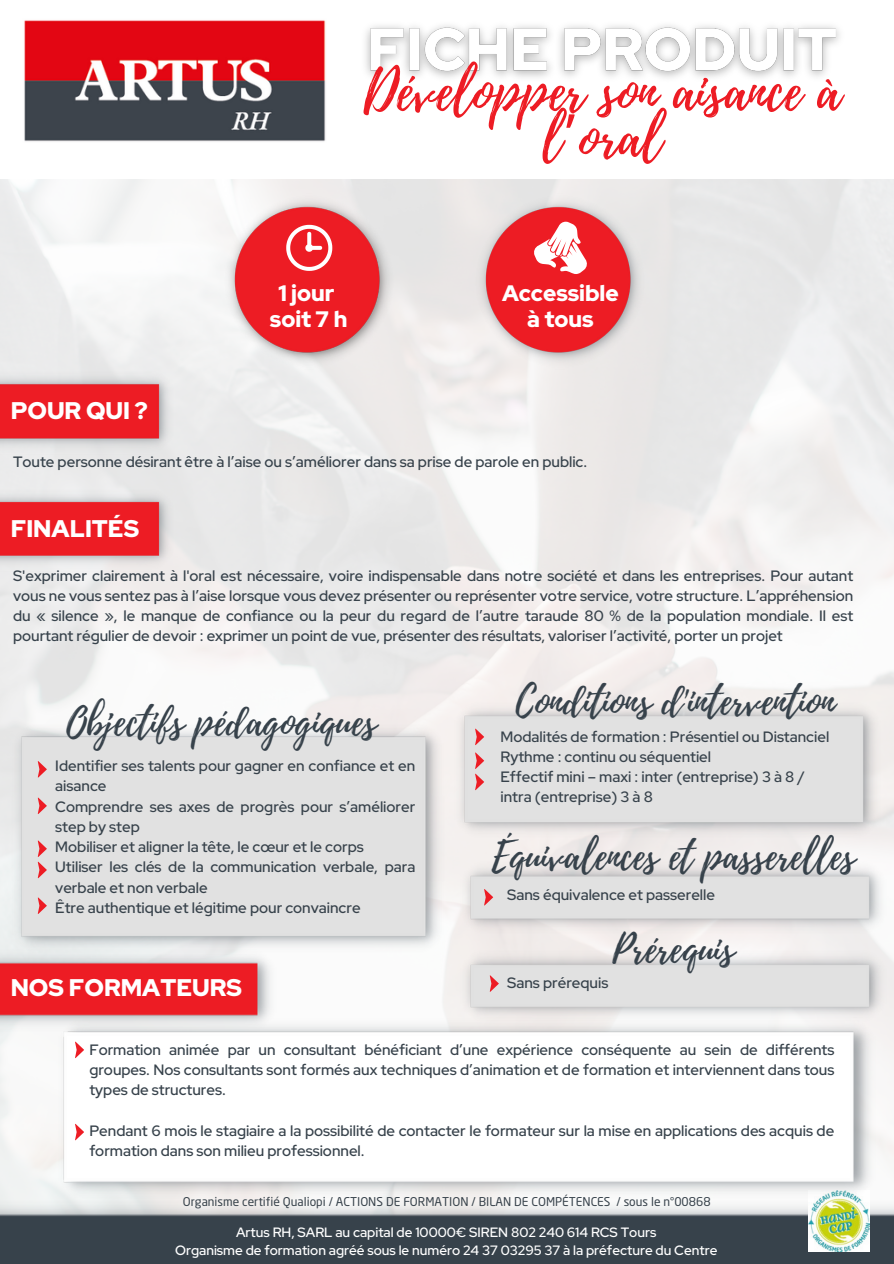
<style>
.page{position:relative;width:894px;height:1264px;background:#fff}
.page>*{position:absolute;margin:0;border:0;box-sizing:border-box;transform-origin:0 0}
.t1{font:54.6px/46.2px "Playlist Script";color:#ed1c24;text-align:center}
.t2{font:38.85px "Playlist Script";color:#37424b}
.t3{font:900 24px "Red Hat Display";color:#fff}
.t4{font:900 22.35px/25.3px "Red Hat Display";color:#fff;text-align:center}
.t5{font:500 15px/20.2px "Red Hat Display";color:#37424b}
.t6{font:500 13.5px/18px "Red Hat Display";color:#fff;text-align:center}
.t7{font:12px "Neo Sans Pro";color:#37424b}
.s1{font-family:"Noto Sans Gurmukhi"}
</style>
<div class="page">
<img style="left:24px;top:20px;width:302px;height:122px">
<img style="left:223px;top:193px;width:171px;height:176px">
<img style="left:474px;top:193px;width:171px;height:176px">
<svg style="left:286px;top:225px;width:46px;height:46px"></svg>
<svg style="left:533px;top:222px;width:54px;height:52px"></svg>
<img style="left:0;top:369px;width:175px;height:85px">
<img style="left:0;top:486px;width:175px;height:85px">
<img style="left:9px;top:721px;width:438px;height:233px">
<svg style="left:38px;top:761px;width:9px;height:16px"></svg>
<img style="left:453px;top:699px;width:427px;height:140px">
<svg style="left:475px;top:728px;width:9px;height:17px"></svg>
<svg style="left:475px;top:752px;width:9px;height:38px"></svg>
<img style="left:459px;top:947px;width:426px;height:76px">
<svg style="left:489px;top:975px;width:9px;height:16px"></svg>
<svg style="left:484px;top:889px;width:9px;height:16px"></svg>
<img style="left:0;top:1198px;width:893px;height:65px">
<img style="left:808px;top:1198px;width:61px;height:53px">
<img style="left:56px;top:1016px;width:819px;height:182px">
<svg style="left:75px;top:1041px;width:9px;height:17px"></svg>
<svg style="left:75px;top:1123px;width:9px;height:17px"></svg>
<img style="left:0;top:946px;width:276px;height:86px">
<svg style="left:38px;top:897px;width:9px;height:17px"></svg>
<svg style="left:38px;top:797px;width:9px;height:17px"></svg>
<img style="left:365px;top:25px;width:475px;height:53px">
<svg style="left:38px;top:840px;width:9px;height:38px"></svg>
<p class="t1" style="left:363px;top:70px;width:478px">Développer son aisance à l<span class="s1">’</span>oral</p>
<h5 class="t4" style="left:270px;top:281px;width:79px">1 jour soit 7 h</h5>
<p class="t4" style="left:502px;top:281px;width:118px">Accessible à tous</p>
<p class="t3" style="left:11px;top:395px;width:138px">POUR QUI ?</p>
<h5 class="t5" style="left:13px;top:452px;width:575px">Toute personne désirant être à l’aise ou s’améliorer dans sa prise de parole en public.</h5>
<p class="t3" style="left:11px;top:512px;width:130px">FINALITÉS</p>
<h4 class="t5" style="left:13px;top:565px;width:841px;text-align:justify">S'exprimer clairement à l'oral est nécessaire, voire indispensable dans notre société et dans les entreprises. Pour autant vous ne vous sentez pas à l’aise lorsque vous devez présenter ou représenter votre service, votre structure. L’appréhension du « silence », le manque de confiance ou la peur du regard de l’autre taraude 80 % de la population mondiale. Il est pourtant régulier de devoir : exprimer un point de vue, présenter des résultats, valoriser l’activité, porter un projet</h4>
<p class="t2" style="left:66px;top:694px;width:311px">Objectifs pédagogiques</p>
<p class="t5" style="left:55px;top:755px;width:361px">Identifier ses talents pour gagner en confiance et en aisance<br>Comprendre ses axes de progrès pour s’améliorer step by step<br>Mobiliser et aligner la tête, le cœur et le corps<br>Utiliser les clés de la communication verbale, para verbale et non verbale<br>Être authentique et légitime pour convaincre</p>
<p class="t3" style="left:11px;top:972px;width:233px">NOS FORMATEURS</p>
<p class="t2" style="left:515px;top:672px;width:320px">Conditions d'intervention</p>
<h6 class="t5" style="left:500px;top:726px;width:330px">Modalités de formation : Présentiel ou Distanciel Rythme : continu ou séquentiel<br>Effectif mini – maxi : inter (entreprise) 3 à 8 / intra (entreprise) 3 à 8</h6>
<h6 class="t2" style="left:491px;top:828px;width:365px">Équivalences et passerelles</h6>
<h4 class="t5" style="left:507px;top:884px;width:209px">Sans équivalence et passerelle</h4>
<p class="t2" style="left:612px;top:921px;width:123px">Prérequis</p>
<h2 class="t5" style="left:507px;top:972px;width:103px">Sans prérequis</h2>
<p class="t5" style="left:89px;top:1039px;width:746px;text-align:justify">Formation animée par un consultant bénéficiant d’une expérience conséquente au sein de différents groupes. Nos consultants sont formés aux techniques d’animation et de formation et interviennent dans tous types de structures.</p>
<p class="t5" style="left:89px;top:1120px;width:746px">Pendant 6 mois le stagiaire a la possibilité de contacter le formateur sur la mise en applications des acquis de formation dans son milieu professionnel.</p>
<h6 class="t7" style="left:183px;top:1196px;width:529px">Organisme certifié Qualiopi / ACTIONS DE FORMATION / BILAN DE COMPÉTENCES / sous le n°00868</h6>
<h3 class="t6" style="left:175px;top:1222px;width:543px">Artus RH, SARL au capital de 10000€ SIREN 802 240 614 RCS Tours<br>Organisme de formation agréé sous le numéro 24 37 03295 37 à la préfecture du Centre</h3>
</div>
